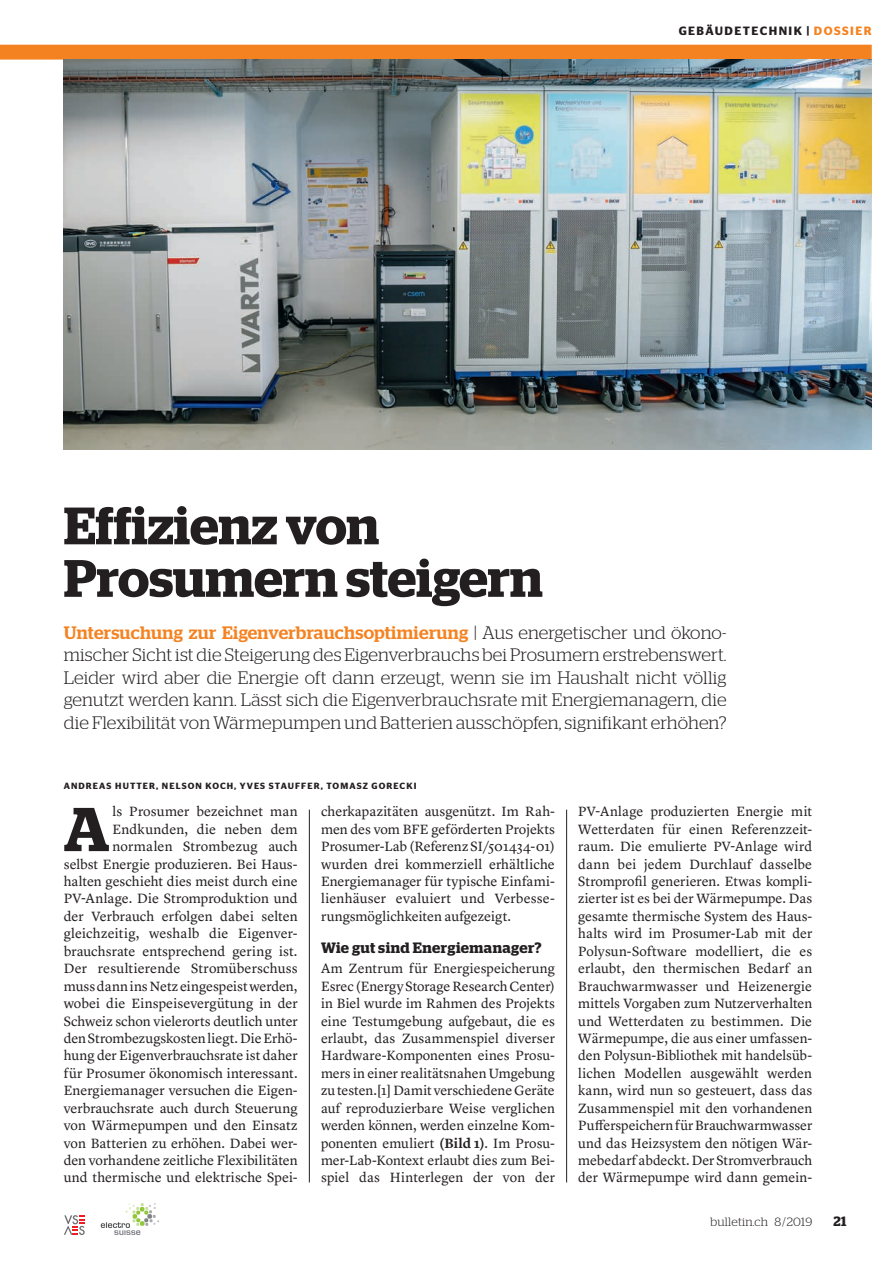
<style>
.page{position:relative;width:893px;height:1263px;background:#fff}
.page>*{position:absolute;margin:0;border:0;box-sizing:border-box;transform-origin:0 0}
.t1{font:600 61.65px "Stag";color:#231f20}
.t2{font:600 52.5px/52.5px "Stag";color:#231f20}
.t3{font:300 18px/22.5px "Stag";letter-spacing:.01em;color:#231f20;text-align:justify}
.t4{font:600 15px "Stag";letter-spacing:.03em;color:#231f20}
.t5{font:13.95px/17.4px "Lyon Text";color:#231f20;text-align:justify}
.t6{font:600 13.5px "Stag";color:#231f20}
.t7{font:600 12px "Stag Sans";letter-spacing:.12em;color:#231f20}
.t8{font:300 12px "Stag";letter-spacing:.02em;color:#231f20}
.t9{font:600 9px "Stag Sans";letter-spacing:.12em;color:#231f20}
.s1{color:#f58220}
.s2{font-weight:500;color:#f58220}
.s3{font-weight:600}
</style>
<div class="page">
<svg style="left:64px;top:1215px;width:21px;height:20px"></svg>
<svg style="left:101px;top:1203px;width:58px;height:32px"></svg>
<div style="left:0;top:45px;width:872px;height:15px;background:#f58220"></div>
<hr style="left:309px;top:810px;width:1px;height:372px;background:#231f20">
<hr style="left:566px;top:810px;width:1px;height:372px;background:#231f20">
<img style="left:64px;top:60px;width:808px;height:390px">
<p class="t7" style="left:679px;top:26px;width:194px">GEBÄUDETECHNIK | <span class="s1">DOSSIER</span></p>
<h2 class="t2" style="left:64px;top:503px;width:480px">Effizienz von<br>Prosumern steigern</h2>
<p class="t3" style="left:64px;top:623px;width:664px"><span class="s2">Untersuchung zur Eigenverbrauchsoptimierung</span> | Aus energetischer und ökono&shy;mischer Sicht ist die Steigerung des Eigenverbrauchs bei Prosumern erstrebenswert.<br>Leider wird aber die Energie oft dann erzeugt, wenn sie im Haushalt nicht völlig genutzt werden kann. Lässt sich die Eigenverbrauchsrate mit Energiemanagern, die die Flexibilität von Wärmepumpen und Batterien ausschöpfen, signifikant erhöhen?</p>
<p class="t9" style="left:64px;top:782px;width:354px">ANDREAS HUTTER, NELSON KOCH, YVES STAUFFER, TOMASZ GORECKI</p>
<p class="t5" style="left:64px;top:804px;width:236px;text-align:right">ls Prosumer bezeichnet man Endkunden, die neben dem normalen Strombezug auch<br>selbst Energie produzieren. Bei Haus&shy;halten geschieht dies meist durch eine PV-Anlage. Die Stromproduktion und der Verbrauch erfolgen dabei selten gleichzeitig, weshalb die Eigenver&shy;brauchsrate entsprechend gering ist.<br>Der resultierende Stromüberschuss muss dann ins Netz eingespeist werden, wobei die Einspeisevergütung in der Schweiz schon vielerorts deutlich unter den Strombezugskosten liegt. Die Erhö&shy;hung der Eigenverbrauchsrate ist daher für Prosumer ökonomisch interessant.<br>Energiemanager versuchen die Eigen&shy;verbrauchsrate auch durch Steuerung von Wärmepumpen und den Einsatz von Batterien zu erhöhen. Dabei wer&shy;den vorhandene zeitliche Flexibilitäten und thermische und elektrische Spei-</p>
<p class="t5" style="left:321px;top:804px;width:235px">cherkapazitäten ausgenützt. Im Rah&shy;men des vom BFE geförderten Projekts Prosumer-Lab (Referenz SI/501434-01) wurden drei kommerziell erhältliche Energiemanager für typische Einfami&shy;lienhäuser evaluiert und Verbesse&shy;rungsmöglichkeiten aufgezeigt.</p>
<h1 class="t1" style="left:64px;top:807px;width:47px">A</h1>
<p class="t4" style="left:321px;top:942px;width:222px">Wie gut sind Energiemanager?</p>
<p class="t5" style="left:321px;top:961px;width:235px">Am Zentrum für Energiespeicherung Esrec (Energy Storage Research Center) in Biel wurde im Rahmen des Projekts eine Testumgebung aufgebaut, die es erlaubt, das Zusammenspiel diverser Hardware-Komponenten eines Prosu&shy;mers in einer realitätsnahen Umgebung zu testen.[1] Damit verschiedene Geräte auf reproduzierbare Weise verglichen werden können, werden einzelne Kom&shy;ponenten emuliert <span class="s3">(Bild 1)</span>. Im Prosu&shy;mer-Lab-Kontext erlaubt dies zum Bei&shy;spiel das Hinterlegen der von der</p>
<p class="t5" style="left:578px;top:804px;width:235px">PV-Anlage produzierten Energie mit Wetterdaten für einen Referenzzeit&shy;raum. Die emulierte PV-Anlage wird dann bei jedem Durchlauf dasselbe Stromprofil generieren. Etwas kompli&shy;zierter ist es bei der Wärmepumpe. Das gesamte thermische System des Haus&shy;halts wird im Prosumer-Lab mit der Polysun-Software modelliert, die es erlaubt, den thermischen Bedarf an Brauchwarmwasser und Heizenergie mittels Vorgaben zum Nutzerverhalten und Wetterdaten zu bestimmen. Die Wärmepumpe, die aus einer umfassen&shy;den Polysun-Bibliothek mit handelsüb&shy;lichen Modellen ausgewählt werden kann, wird nun so gesteuert, dass das Zusammenspiel mit den vorhandenen Pufferspeichern für Brauchwarmwasser und das Heizsystem den nötigen Wär&shy;mebedarf abdeckt. Der Stromverbrauch der Wärmepumpe wird dann gemein-</p>
<p class="t8" style="left:710px;top:1217px;width:103px">bulletin.ch 8 / 2019</p>
<p class="t6" style="left:833px;top:1216px;width:14px">21</p>
</div>
